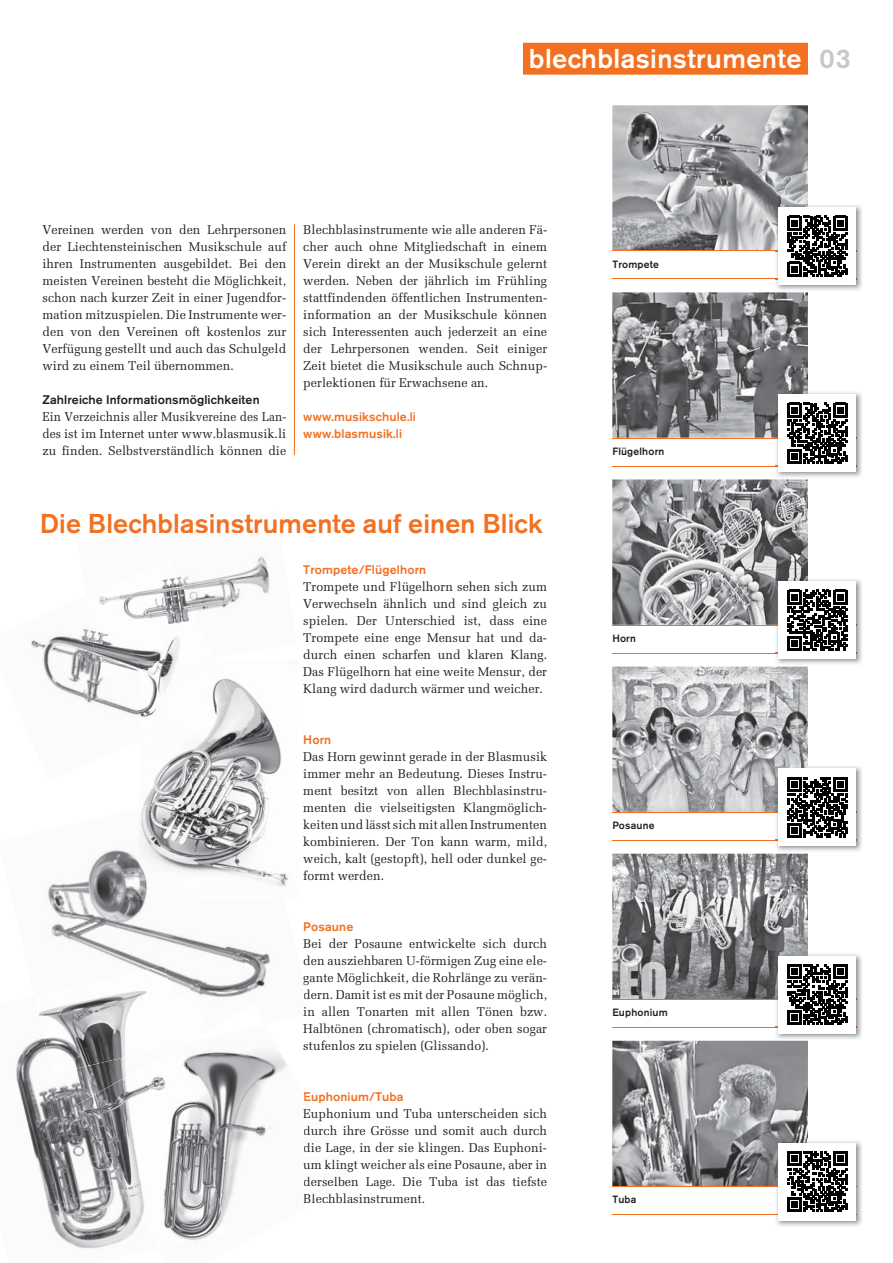
<style>
.page{position:relative;width:893px;height:1263px;background:#fff}
.page>*{position:absolute;margin:0;border:0;box-sizing:border-box;transform-origin:0 0}
.t1{font:500 27px "Akzidenz Grotesk BE";letter-spacing:.005em;color:#f37021}
.t2{font:500 27px "Akzidenz Grotesk BE";letter-spacing:.015em;color:#fff}
.t3{font:12.75px/17px "Melior LT Std";letter-spacing:.005em;color:#231f20;text-align:justify}
.t4{font:12.75px/17px "Melior LT Std";letter-spacing:.005em;color:#231f20;text-align:justify;scale:.93 1}
.t5{font:500 12.3px/17px "Akzidenz Grotesk BE";letter-spacing:.01em;color:#f37021}
.t6{font:500 12.3px "Akzidenz Grotesk BE";letter-spacing:.01em;color:#231f20}
.t7{font:500 10.5px "Akzidenz Grotesk BE";letter-spacing:.02em;color:#231f20}
.s1{color:#c6c8ca}
.s2{color:#f36f21}
</style>
<div class="page">
<hr style="left:294px;top:224px;width:1px;height:231px;background:#f37021">
<img style="left:612px;top:105px;width:196px;height:146px">
<img style="left:612px;top:292px;width:196px;height:146px">
<img style="left:612px;top:479px;width:196px;height:146px">
<img style="left:612px;top:667px;width:196px;height:145px">
<img style="left:612px;top:854px;width:196px;height:145px">
<img style="left:612px;top:1041px;width:196px;height:145px">
<hr style="left:612px;top:251px;width:244px;height:1px;background:#f37021">
<hr style="left:612px;top:279px;width:244px;height:1px;background:#f37021">
<hr style="left:612px;top:438px;width:244px;height:1px;background:#f37021">
<hr style="left:612px;top:466px;width:244px;height:1px;background:#f37021">
<hr style="left:612px;top:625px;width:244px;height:1px;background:#f37021">
<hr style="left:612px;top:653px;width:244px;height:1px;background:#f37021">
<hr style="left:612px;top:812px;width:244px;height:1px;background:#f37021">
<hr style="left:612px;top:840px;width:244px;height:1px;background:#f37021">
<hr style="left:612px;top:999px;width:244px;height:1px;background:#f37021">
<hr style="left:612px;top:1027px;width:244px;height:1px;background:#f37021">
<hr style="left:612px;top:1186px;width:244px;height:1px;background:#f37021">
<hr style="left:612px;top:1214px;width:244px;height:1px;background:#f37021">
<img style="left:775px;top:205px;width:87px;height:85px">
<img style="left:775px;top:204px;width:33px;height:47px">
<div style="left:778px;top:207px;width:78px;height:78px;background:#fff"></div>
<svg style="left:787px;top:216px;width:61px;height:61px"></svg>
<img style="left:775px;top:392px;width:87px;height:85px">
<img style="left:775px;top:391px;width:33px;height:47px">
<div style="left:778px;top:394px;width:78px;height:78px;background:#fff"></div>
<svg style="left:787px;top:403px;width:61px;height:61px"></svg>
<img style="left:775px;top:579px;width:87px;height:85px">
<img style="left:775px;top:578px;width:33px;height:47px">
<div style="left:778px;top:582px;width:78px;height:77px;background:#fff"></div>
<svg style="left:787px;top:590px;width:61px;height:61px"></svg>
<img style="left:775px;top:766px;width:87px;height:85px">
<img style="left:775px;top:765px;width:33px;height:47px">
<div style="left:778px;top:769px;width:78px;height:77px;background:#fff"></div>
<svg style="left:787px;top:777px;width:61px;height:61px"></svg>
<img style="left:775px;top:954px;width:87px;height:85px">
<img style="left:775px;top:953px;width:33px;height:46px">
<div style="left:778px;top:956px;width:78px;height:77px;background:#fff"></div>
<svg style="left:787px;top:964px;width:61px;height:61px"></svg>
<img style="left:776px;top:1141px;width:86px;height:85px">
<img style="left:775px;top:1140px;width:33px;height:46px">
<div style="left:778px;top:1143px;width:78px;height:77px;background:#fff"></div>
<svg style="left:787px;top:1151px;width:61px;height:61px"></svg>
<img style="left:16px;top:1041px;width:51px;height:201px">
<img style="left:46px;top:1074px;width:31px;height:55px">
<img style="left:67px;top:1119px;width:10px;height:128px">
<img style="left:192px;top:680px;width:90px;height:100px">
<img style="left:187px;top:748px;width:5px;height:32px">
<img style="left:47px;top:850px;width:128px;height:116px">
<img style="left:175px;top:873px;width:114px;height:125px">
<img style="left:183px;top:991px;width:25px;height:7px">
<img style="left:34px;top:966px;width:149px;height:108px">
<img style="left:139px;top:780px;width:146px;height:120px">
<img style="left:214px;top:557px;width:56px;height:51px">
<img style="left:165px;top:1024px;width:123px;height:109px">
<img style="left:226px;top:1098px;width:39px;height:114px">
<img style="left:77px;top:1045px;width:149px;height:204px">
<img style="left:186px;top:1024px;width:79px;height:19px">
<img style="left:31px;top:628px;width:156px;height:153px">
<img style="left:139px;top:676px;width:93px;height:66px">
<img style="left:86px;top:576px;width:128px;height:100px">
<img style="left:139px;top:661px;width:52px;height:9px">
<div style="left:523px;top:43px;width:285px;height:32px;background:#f37021"></div>
<h1 class="t2" style="left:529px;top:49px;width:323px">blechblasinstrumente <span class="s1">03</span></h1>
<p class="t3" style="left:42px;top:222px;width:245px">Vereinen werden von den Lehrpersonen der Liechtensteinischen Musikschule auf ihren Instrumenten ausgebildet. Bei den meisten Vereinen besteht die Möglichkeit, schon nach kurzer Zeit in einer Jugendfor&shy;mation mitzuspielen. Die Instrumente wer&shy;den von den Vereinen oft kostenlos zur Verfügung gestellt und auch das Schulgeld wird zu einem Teil übernommen.</p>
<p class="t6" style="left:42px;top:395px;width:219px">Zahlreiche Informationsmöglichkeiten</p>
<p class="t4" style="left:42px;top:409px;width:264px">Ein Verzeichnis aller Musikvereine des Lan&shy;des ist im Internet unter www.blasmusik.li zu finden. Selbstverständlich können die</p>
<p class="t3" style="left:303px;top:222px;width:245px">Blechblasinstrumente wie alle anderen Fä&shy;cher auch ohne Mitgliedschaft in einem Verein direkt an der Musikschule gelernt werden. Neben der jährlich im Frühling stattfindenden öffentlichen Instrumenten&shy;information an der Musikschule können sich Interessenten auch jederzeit an eine der Lehrpersonen wenden. Seit einiger Zeit bietet die Musikschule auch Schnup&shy;perlektionen für Erwachsene an.</p>
<p class="t5" style="left:303px;top:409px;width:114px">www.musikschule.li www.blasmusik.li</p>
<p class="t7" style="left:612px;top:261px;width:48px">Trompete</p>
<p class="t7" style="left:612px;top:448px;width:53px">Flügelhorn</p>
<h1 class="t1" style="left:40px;top:514px;width:504px">Die Ble<span class="s2">chblasinstru</span>mente auf einen Blick</h1>
<p class="t5" style="left:303px;top:562px;width:124px">Trompete/Flügelhorn</p>
<p class="t3" style="left:303px;top:579px;width:245px">Trompete und Flügelhorn sehen sich zum Verwechseln ähnlich und sind gleich zu spielen. Der Unterschied ist, dass eine Trompete eine enge Mensur hat und da&shy;durch einen scharfen und klaren Klang.<br>Das Flügelhorn hat eine weite Mensur, der Klang wird dadurch wärmer und weicher.</p>
<p class="t5" style="left:303px;top:732px;width:29px">Horn</p>
<p class="t3" style="left:303px;top:749px;width:245px">Das Horn gewinnt gerade in der Blasmusik immer mehr an Bedeutung. Dieses Instru&shy;ment besitzt von allen Blechblasinstru&shy;menten die vielseitigsten Klangmöglich&shy;keiten und lässt sich mit allen Instrumenten kombinieren. Der Ton kann warm, mild, weich, kalt (gestopft), hell oder dunkel ge&shy;formt werden.</p>
<p class="t5" style="left:303px;top:920px;width:51px">Posaune</p>
<p class="t3" style="left:303px;top:936px;width:245px">Bei der Posaune entwickelte sich durch</p>
<p class="t3" style="left:303px;top:953px;width:245px">den ausziehbaren U-förmigen Zug eine ele-</p>
<p class="t3" style="left:303px;top:970px;width:245px">gante Möglichkeit, die Rohrlänge zu verän-</p>
<p class="t3" style="left:303px;top:987px;width:245px">dern. Damit ist es mit der Posaune möglich,</p>
<p class="t3" style="left:322px;top:1004px;width:227px">allen Ton arten mit allen Tönen bzw.</p>
<p class="t3" style="left:303px;top:1021px;width:245px">Halbtönen (chromatisch), oder oben sogar</p>
<p class="t3" style="left:303px;top:1038px;width:187px">stufenlos zu spielen (Glissando).</p>
<p class="t5" style="left:303px;top:1090px;width:102px"><span class="s2">E</span>uphonium/Tuba</p>
<p class="t3" style="left:303px;top:1106px;width:245px">Euphonium und Tuba unter scheiden sich</p>
<p class="t3" style="left:303px;top:1123px;width:245px">durch ihre Grösse und somit auch durch</p>
<p class="t3" style="left:303px;top:1140px;width:245px">die Lage, in der sie klingen. Das Euphoni-</p>
<p class="t3" style="left:303px;top:1157px;width:245px">um klingt weicher als eine Posaune, aber in</p>
<p class="t3" style="left:366px;top:1174px;width:183px">Lage. Die Tuba ist das tiefste</p>
<p class="t3" style="left:303px;top:1191px;width:124px">Blechblasinstrument.</p>
<p class="t3" style="left:303px;top:1004px;width:13px">in</p>
<p class="t3" style="left:303px;top:1174px;width:57px">derselben</p>
<p class="t7" style="left:612px;top:635px;width:25px">Horn</p>
<p class="t7" style="left:612px;top:822px;width:44px">Posaune</p>
<p class="t7" style="left:612px;top:1009px;width:57px">Euphonium</p>
<p class="t7" style="left:612px;top:1196px;width:25px">Tuba</p>
</div>
